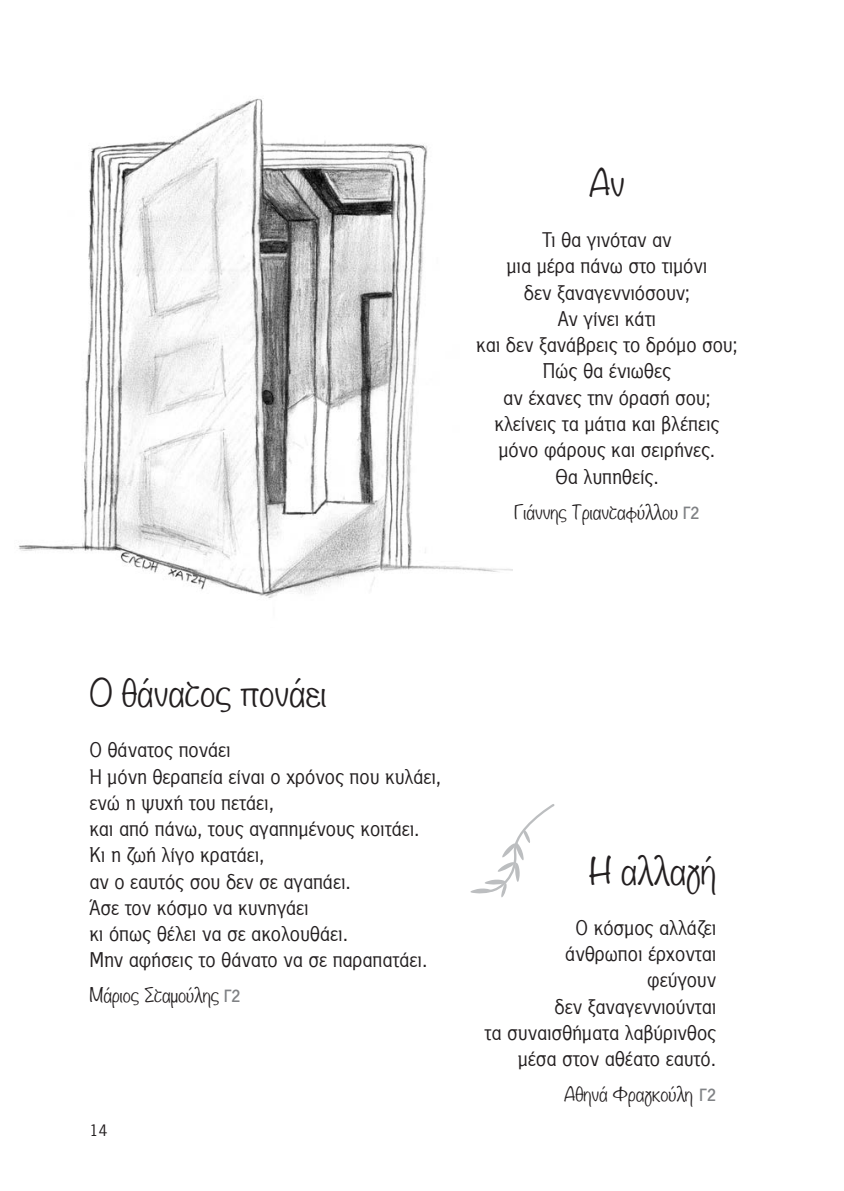
<style>
.page{position:relative;width:844px;height:1191px;background:#fff}
.page>*{position:absolute;margin:0;border:0;box-sizing:border-box;transform-origin:0 0}
.t1{font:300 33.25px "Noteworthy";color:#231f20}
.t2{font:20.12px/26.2px "PF Panel";color:#231f20}
.t3{font:300 17.5px "Noteworthy";color:#231f20}
.t4{font:15.75px "PF Panel";color:#231f20}
.s1{font-family:"PF Panel";font-weight:700;font-size:16.62px;color:#808285}
</style>
<div class="page">
<img style="left:18px;top:98px;width:494px;height:500px">
<svg style="left:470px;top:804px;width:84px;height:94px"></svg>
<h1 class="t1" style="left:589px;top:154px;width:37px">Αν</h1>
<p class="t2" style="left:476px;top:226px;width:263px;text-align:center">Τι θα γινόταν αν<br>μια μέρα πάνω στο τιμόνι<br>δεν ξαναγεννιόσουν;<br>Αν γίνει κάτι<br>και δεν ξανάβρεις το δρόμο σου;<br>Πώς θα ένιωθες<br>αν έχανες την όρασή σου; κλείνεις τα μάτια και βλέπεις μόνο φάρους και σειρήνες.<br>Θα λυπηθείς.</p>
<p class="t3" style="left:514px;top:496px;width:187px">Γιάννης Τριανταφύλλου <span class="s1">Γ2</span></p>
<h1 class="t1" style="left:89px;top:664px;width:238px">Ο θάνατος πονάει</h1>
<p class="t2" style="left:89px;top:736px;width:353px">Ο θάνατος πονάει<br>Η μόνη θεραπεία είναι ο χρόνος που κυλάει, ενώ η ψυχή του πετάει,<br>και από πάνω, τους αγαπημένους κοιτάει.<br>Κι η ζωή λίγο κρατάει,<br>αν ο εαυτός σου δεν σε αγαπάει.<br>Άσε τον κόσμο να κυνηγάει<br>κι όπως θέλει να σε ακολουθάει.<br>Μην αφήσεις το θάνατο να σε παραπατάει.</p>
<p class="t3" style="left:89px;top:980px;width:153px">Μάριος Σταμούλης <span class="s1">Γ2</span></p>
<p class="t4" style="left:89px;top:1121px;width:19px">14</p>
<h1 class="t1" style="left:588px;top:841px;width:129px">Η αλλαγή</h1>
<p class="t2" style="left:484px;top:914px;width:233px;text-align:right">Ο κόσμος αλλάζει<br>άνθρωποι έρχονται<br>φεύγουν<br>δεν ξαναγεννιούνται<br>τα συναισθήματα λαβύρινθος μέσα στον αθέατο εαυτό.</p>
<p class="t3" style="left:564px;top:1078px;width:153px">Αθηνά Φραγκούλη <span class="s1">Γ2</span></p>
</div>
